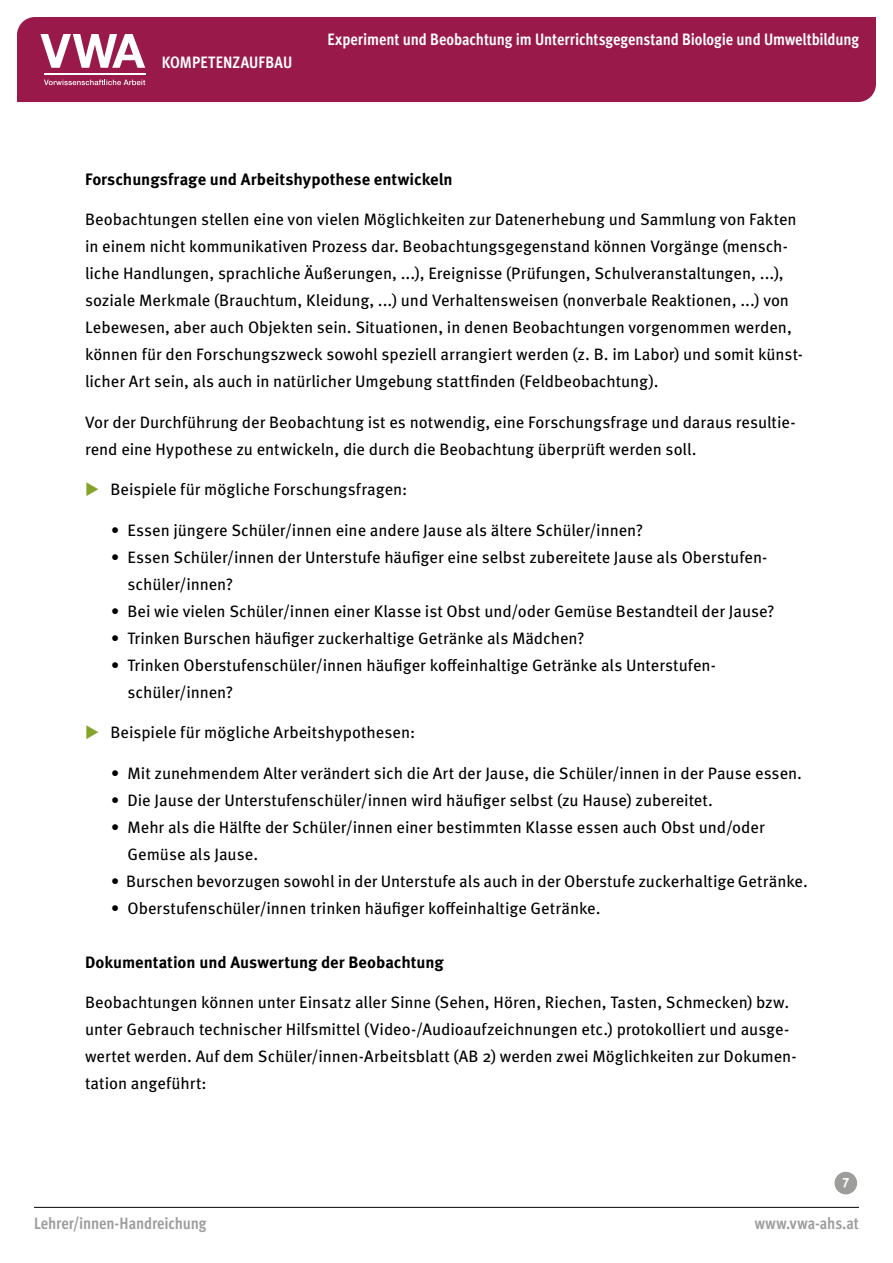
<style>
.page{position:relative;width:893px;height:1263px;background:#fff}
.page>*{position:absolute;margin:0;border:0;box-sizing:border-box;transform-origin:0 0}
.t1{font:16.5px/27px "Meta Pro";letter-spacing:-.005em;color:#000}
.t2{font:700 condensed 16.5px "Meta Pro";letter-spacing:-.005em;color:#fff}
.t3{font:700 16.5px "Meta Pro";color:#000}
.t4{font:700 condensed 16.5px "Meta Pro";letter-spacing:-.01em;color:#9d9d9c}
.t5{font:700 13.5px "Meta Pro";color:#fff}
.s1{color:#85a32a}
</style>
<div class="page">
<hr style="left:34px;top:1207px;width:825px;height:1px;background:#000">
<div style="left:834px;top:1172px;width:23px;height:22px;background:#9d9d9c;border-radius:50%"></div>
<div style="left:17px;top:17px;width:859px;height:85px;background:#9a194b"></div>
<hr style="left:44px;top:74px;width:101px;height:1px;background:#fff">
<svg style="left:44px;top:80px;width:101px;height:5px"></svg>
<svg style="left:40px;top:34px;width:105px;height:34px"></svg>
<p class="t2" style="left:162px;top:49px;width:132px">KOMPETENZAUFBAU</p>
<p class="t2" style="left:327px;top:27px;width:533px">Experiment und Beobachtung im Unterrichtsgegenstand Biologie und Umweltbildung</p>
<p class="t3" style="left:85px;top:166px;width:369px">Forschungsfrage und Arbeitshypothese entwickeln</p>
<p class="t1" style="left:85px;top:205px;width:719px">Beobachtungen stellen eine von vielen Möglichkeiten zur Datenerhebung und Sammlung von Fakten in einem nicht kommunikativen Prozess dar. Beobachtungsgegenstand können Vorgänge (mensch&shy;liche Handlungen, sprachliche Äußerungen, ...), Ereignisse (Prüfungen, Schulveranstaltungen, ...), soziale Merkmale (Brauchtum, Kleidung, ...) und Verhaltensweisen (nonverbale Reaktionen, ...) von Lebewesen, aber auch Objekten sein. Situationen, in denen Beobachtungen vorgenommen werden, können für den Forschungszweck sowohl speziell arrangiert werden (z. B. im Labor) und somit künst&shy;licher Art sein, als auch in natürlicher Umgebung stattfinden (Feldbeobachtung).</p>
<p class="t1" style="left:85px;top:407px;width:712px">Vor der Durchführung der Beobachtung ist es notwendig, eine Forschungsfrage und daraus resultie&shy;rend eine Hypothese zu entwickeln, die durch die Beobachtung überprüft werden soll.</p>
<p class="t1" style="left:85px;top:475px;width:324px"><span class="s1">◆</span> Beispiele für mögliche Forschungsfragen:</p>
<p class="t1" style="left:111px;top:515px;width:534px">∙ Essen jüngere Schüler/innen eine andere Jause als ältere Schüler/innen?</p>
<p class="t1" style="left:111px;top:542px;width:658px">∙ Essen Schüler/innen der Unterstufe häufiger eine selbst zubereitete Jause als Oberstufen-</p>
<p class="t1" style="left:128px;top:569px;width:107px">schüler/innen?</p>
<p class="t1" style="left:111px;top:596px;width:665px">∙ Bei wie vielen Schüler/innen einer Klasse ist Obst und/oder Gemüse Bestandteil der Jause?</p>
<p class="t1" style="left:111px;top:623px;width:475px">∙ Trinken Burschen häufiger zuckerhaltige Getränke als Mädchen?</p>
<p class="t1" style="left:111px;top:650px;width:607px">∙ Trinken Oberstufenschüler/innen häufiger koffeinhaltige Getränke als Unterstufen-</p>
<p class="t1" style="left:128px;top:677px;width:107px">schüler/innen?</p>
<p class="t1" style="left:85px;top:718px;width:332px"><span class="s1">◆</span> Beispiele für mögliche Arbeitshypothesen:</p>
<p class="t1" style="left:111px;top:758px;width:693px">∙ Mit zunehmendem Alter verändert sich die Art der Jause, die Schüler/innen in der Pause essen.</p>
<p class="t1" style="left:111px;top:785px;width:604px">∙ Die Jause der Unterstufenschüler/innen wird häufiger selbst (zu Hause) zubereitet.</p>
<p class="t1" style="left:111px;top:812px;width:656px">∙ Mehr als die Hälfte der Schüler/innen einer bestimmten Klasse essen auch Obst und/oder</p>
<p class="t1" style="left:128px;top:839px;width:132px">Gemüse als Jause.</p>
<p class="t1" style="left:111px;top:866px;width:699px">∙ Burschen bevorzugen sowohl in der Unterstufe als auch in der Oberstufe zuckerhaltige Getränke.</p>
<p class="t1" style="left:111px;top:893px;width:492px">∙ Oberstufenschüler/innen trinken häufiger koffeinhaltige Getränke.</p>
<p class="t3" style="left:85px;top:949px;width:360px">Dokumentation und Auswertung der Beobachtung</p>
<p class="t1" style="left:85px;top:988px;width:713px">Beobachtungen können unter Einsatz aller Sinne (Sehen, Hören, Riechen, Tasten, Schmecken) bzw. unter Gebrauch technischer Hilfsmittel (Video-/Audioaufzeichnungen etc.) protokolliert und ausge&shy;wertet werden. Auf dem Schüler/innen-Arbeitsblatt (AB 2) werden zwei Möglichkeiten zur Dokumen&shy;tation angeführt:</p>
<p class="t5" style="left:842px;top:1172px;width:8px">7</p>
<p class="t4" style="left:34px;top:1210px;width:174px">Lehrer/innen-Handreichung</p>
<p class="t4" style="left:755px;top:1210px;width:106px">www.vwa-ahs.at</p>
</div>
